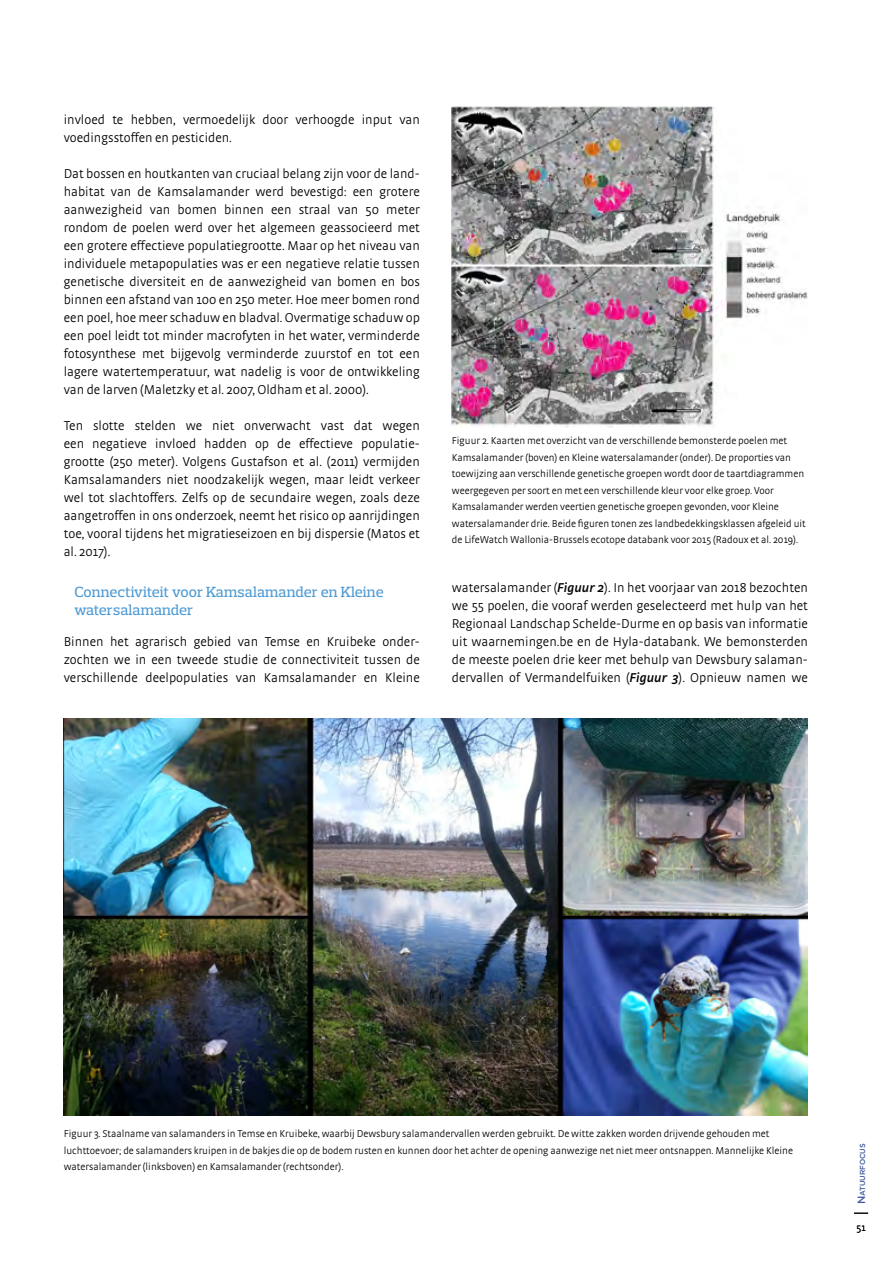
<style>
.page{position:relative;width:893px;height:1263px;background:#fff}
.page>*{position:absolute;margin:0;border:0;box-sizing:border-box;transform-origin:0 0}
.t1{font:500 15px/18px "Prelo Slab";color:#4d9ad4}
.t2{font:300 13.5px/18px "Strada OT";color:#000;text-align:justify}
.t3{font:300 10.5px/16.5px "Strada OT";color:#000}
.t4{font:500 7.35px "Gotham";color:#3e5a9a}
.s1{font-weight:600;font-style:italic}
.s2{font-size:10.5px}
</style>
<div class="page">
<svg style="left:854px;top:1213px;width:14px;height:1px"></svg>
<img style="left:64px;top:718px;width:744px;height:398px">
<img style="left:452px;top:106px;width:356px;height:322px">
<p class="t2" style="left:64px;top:111px;width:358px">invloed te hebben, vermoedelijk door verhoogde input van voedingsstoffen en pesticiden.</p>
<p class="t2" style="left:64px;top:165px;width:358px">Dat bossen en houtkanten van cruciaal belang zijn voor de land&shy;habitat van de Kamsalamander werd bevestigd: een grotere aanwezigheid van bomen binnen een straal van 50 meter rondom de poelen werd over het algemeen geassocieerd met een grotere effectieve populatiegrootte. Maar op het niveau van individuele metapopulaties was er een negatieve relatie tussen genetische diversiteit en de aanwezigheid van bomen en bos binnen een afstand van 100 en 250 meter. Hoe meer bomen rond een poel, hoe meer schaduw en bladval. Overmatige schaduw op een poel leidt tot minder macrofyten in het water, verminderde fotosynthese met bijgevolg verminderde zuurstof en tot een lagere watertemperatuur, wat nadelig is voor de ontwikkeling van de larven (Maletzky et al. 2007, Oldham et al. 2000).</p>
<p class="t2" style="left:64px;top:417px;width:358px">Ten slotte stelden we niet onverwacht vast dat wegen een negatieve invloed hadden op de effectieve populatie&shy;grootte (250 meter). Volgens Gustafson et al. (2011) vermijden Kamsalamanders niet noodzakelijk wegen, maar leidt verkeer wel tot slachtoffers. Zelfs op de secundaire wegen, zoals deze aangetroffen in ons onderzoek, neemt het risico op aanrijdingen toe, vooral tijdens het migratieseizoen en bij dispersie (Matos et al. 2017).</p>
<p class="t1" style="left:74px;top:583px;width:311px">Connectiviteit voor Kamsalamander en Kleine watersalamander</p>
<p class="t2" style="left:64px;top:633px;width:358px">Binnen het agrarisch gebied van Temse en Kruibeke onder&shy;zochten we in een tweede studie de connectiviteit tussen de verschillende deelpopulaties van Kamsalamander en Kleine</p>
<p class="t3" style="left:452px;top:432px;width:356px">Figuur 2. Kaarten met overzicht van de verschillende bemonsterde poelen met Kamsalamander (boven) en Kleine watersalamander (onder). De proporties van toewijzing aan verschillende genetische groepen wordt door de taartdiagrammen weergegeven per soort en met een verschillende kleur voor elke groep. Voor Kamsalamander werden veertien genetische groepen gevonden, voor Kleine watersalamander drie. Beide figuren tonen zes landbedekkingsklassen afgeleid uit de LifeWatch Wallonia-Brussels ecotope databank voor 2015 (Radoux et al. 2019).</p>
<p class="t2" style="left:452px;top:579px;width:358px">watersalamander (<span class="s1">Figuur 2</span>). In het voorjaar van 2018 bezochten we 55 poelen, die vooraf werden geselecteerd met hulp van het Regionaal Landschap Schelde-Durme en op basis van informatie uit waarnemingen.be en de Hyla-databank. We bemonsterden de meeste poelen drie keer met behulp van Dewsbury salaman&shy;dervallen of Vermandelfuiken (<span class="s1">Figuur 3</span>). Opnieuw namen we</p>
<p class="t3" style="left:64px;top:1125px;width:731px">Figuur 3. Staalname van salamanders in Temse en Kruibeke, waarbij Dewsbury salamandervallen werden gebruikt. De witte zakken worden drijvende gehouden met luchttoevoer; de salamanders kruipen in de bakjes die op de bodem rusten en kunnen door het achter de opening aanwezige net niet meer ontsnappen. Mannelijke Kleine watersalamander (linksboven) en Kamsalamander (rechtsonder).</p>
<p class="t4" style="left:858px;top:1204px;width:63px;rotate:-90deg"><span class="s2">N</span>atuurfocus</p>
<p class="t3" style="left:857px;top:1219px;width:10px">51</p>
</div>
